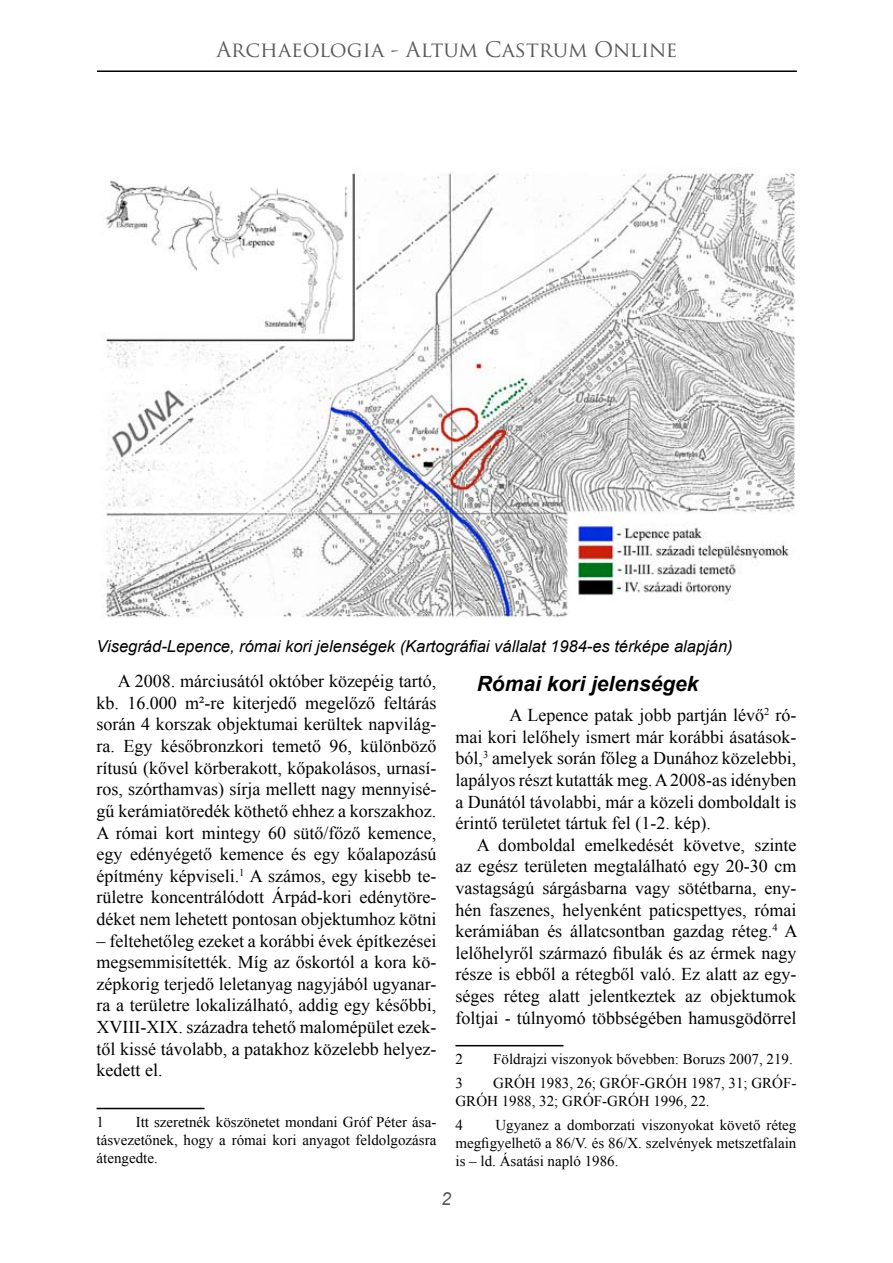
<style>
.page{position:relative;width:893px;height:1263px;background:#fff}
.page>*{position:absolute;margin:0;border:0;box-sizing:border-box;transform-origin:0 0}
.t1{font:21px "Trajan Pro";color:#58595b}
.t2{font:italic 700 21px "Arial";color:#000}
.t3{font:18px/21.6px "Times New Roman";color:#000;text-align:justify}
.t4{font:italic 18px "Arial";color:#58595b}
.t5{font:italic 16.5px "Arial";color:#000}
.t6{font:15px/18px "Times New Roman";color:#000;text-align:justify}
</style>
<div class="page">
<hr style="left:97px;top:70px;width:700px;height:2px;background:#000">
<img style="left:104px;top:172px;width:691px;height:447px">
<hr style="left:97px;top:1108px;width:108px;height:1px;background:#000">
<hr style="left:455px;top:1045px;width:108px;height:1px;background:#000">
<p class="t1" style="left:216px;top:36px;width:463px">Archaeologia - Altum Castrum Online</p>
<p class="t5" style="left:97px;top:635px;width:638px">Visegrád-Lepence, római kori jelenségek (Kartográfiai vállalat 1984-es térképe alapján)</p>
<p class="t3" style="left:97px;top:670px;width:341px;text-indent:21px">A 2008. márciusától október közepéig tartó, kb. 16.000 m²-re kiterjedő megelőző feltárás során 4 korszak objektumai kerültek napvilág&shy;ra. Egy későbronzkori temető 96, különböző rítusú (kővel körberakott, kőpakolásos, urnasí&shy;ros, szórthamvas) sírja mellett nagy mennyisé&shy;gű kerámiatöredék köthető ehhez a korszakhoz.<br>A római kort mintegy 60 sütő/főző kemence, egy edényégető kemence és egy kőalapozású építmény képviseli.<sup>1</sup> A számos, egy kisebb te&shy;rületre koncentrálódott Árpád-kori edénytöre&shy;déket nem lehetett pontosan objektumhoz kötni</p>
<p class="t3" style="left:97px;top:929px;width:341px">– feltehetőleg ezeket a korábbi évek építkezései megsemmisítették. Míg az őskortól a kora kö&shy;zépkorig terjedő leletanyag nagyjából ugyanar&shy;ra a területre lokalizálható, addig egy későbbi, XVIII-XIX. századra tehető malomépület ezek&shy;től kissé távolabb, a patakhoz közelebb helyez&shy;kedett el.</p>
<p class="t6" style="left:97px;top:1112px;width:9px">1</p>
<p class="t2" style="left:477px;top:669px;width:223px">Római kori jelenségek</p>
<p class="t3" style="left:455px;top:704px;width:342px;text-indent:54px">A Lepence patak jobb partján lévő<sup>2</sup> ró&shy;mai kori lelőhely ismert már korábbi ásatások&shy;ból,<sup>3</sup> amelyek során főleg a Dunához közelebbi, lapályos részt kutatták meg. A 2008-as idényben a Dunától távolabbi, már a közeli domboldalt is érintő területet tártuk fel (1-2. kép).</p>
<p class="t3" style="left:455px;top:834px;width:343px;text-indent:21px">A domboldal emelkedését követve, szinte az egész területen megtalálható egy 20-30 cm vastagságú sárgásbarna vagy sötétbarna, eny&shy;hén faszenes, helyenként paticspettyes, római kerámiában és állatcsontban gazdag réteg.<sup>4</sup> A lelőhelyről származó fibulák és az érmek nagy része is ebből a rétegből való. Ez alatt az egy&shy;séges réteg alatt jelentkeztek az objektumok foltjai - túlnyomó többségében hamusgödörrel</p>
<p class="t6" style="left:455px;top:1049px;width:9px">2</p>
<p class="t6" style="left:493px;top:1049px;width:301px">Földrajzi viszonyok bővebben: Boruzs 2007, 219.</p>
<p class="t6" style="left:455px;top:1074px;width:9px">3</p>
<p class="t6" style="left:455px;top:1074px;width:342px;text-indent:38px">GRÓH 1983, 26; GRÓF-GRÓH 1987, 31; GRÓF-<br>GRÓH 1988, 32; GRÓF-GRÓH 1996, 22.</p>
<p class="t6" style="left:455px;top:1116px;width:9px">4</p>
<p class="t6" style="left:97px;top:1112px;width:341px;text-indent:39px">Itt szeretnék köszönetet mondani Gróf Péter ása&shy;tásvezetőnek, hogy a római kori anyagot feldolgozásra átengedte.</p>
<p class="t6" style="left:455px;top:1116px;width:342px;text-indent:40px">Ugyanez a domborzati viszonyokat követő réteg megfigyelhető a 86/V. és 86/X. szelvények metszetfalain is – ld. Ásatási napló 1986.</p>
<p class="t4" style="left:441px;top:1187px;width:12px">2</p>
</div>
